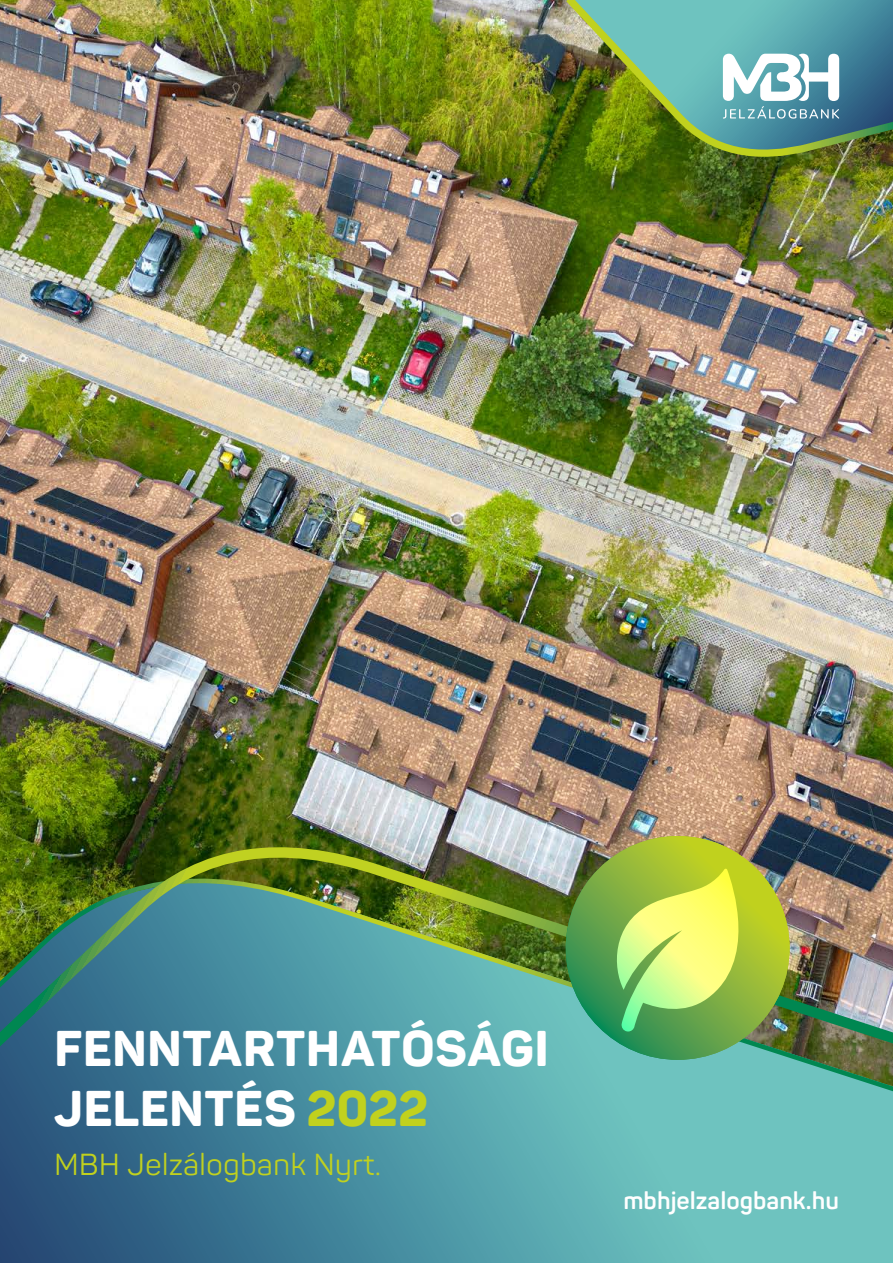
<style>
.page{position:relative;width:893px;height:1263px;background:#fff}
.page>*{position:absolute;margin:0;border:0;box-sizing:border-box;transform-origin:0 0}
.t1{font:800 49.5px/59.4px "Panton";color:#fff}
.t2{font:30px "Panton";color:#c1d11e}
.t3{font:700 24px "Panton";color:#fff}
.s1{color:#c1d11e}
</style>
<div class="page">
<img style="left:0;top:0;width:893px;height:824px">
<img style="left:0;top:824px;width:893px;height:439px">
<svg style="left:566px;top:836px;width:224px;height:224px;background:#7eb13c"></svg>
<svg style="left:617px;top:869px;width:121px;height:162px;background:#bede66"></svg>
<img style="left:564px;top:0;width:329px;height:162px">
<svg style="left:723px;top:54px;width:116px;height:65px"></svg>
<p class="t1" style="left:54px;top:1019px;width:496px">FENNTARTHATÓSÁGI<br>JELENTÉS <span class="s1">2022</span></p>
<p class="t2" style="left:54px;top:1146px;width:329px">MBH Jelzálogbank Nyrt.</p>
<p class="t3" style="left:623px;top:1185px;width:217px">mbhjelzalogbank.hu</p>
</div>
